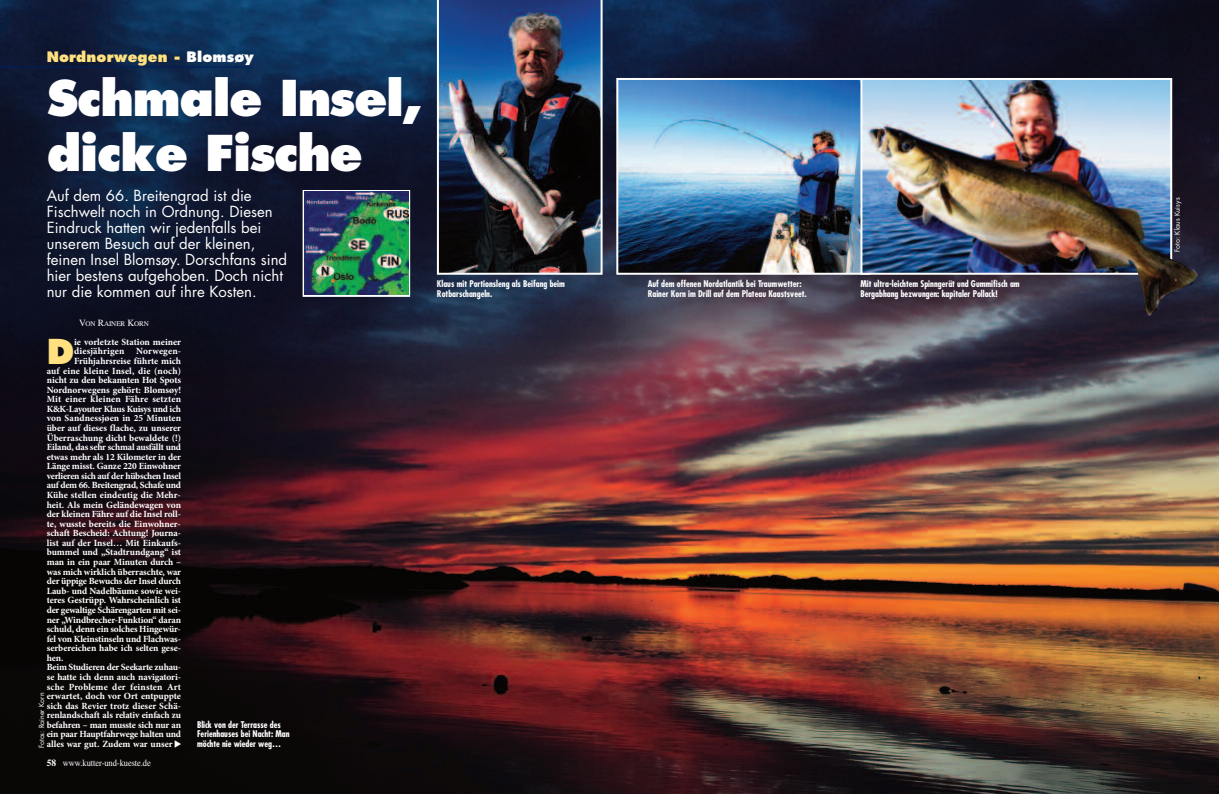
<style>
.page{position:relative;width:1219px;height:794px;background:#fff}
.page>*{position:absolute;margin:0;border:0;box-sizing:border-box;transform-origin:0 0}
.t1{font:800 48px/54.7px "Futura Std";letter-spacing:-.03em;color:#fff}
.t2{font:800 33.4px "Futura Std";color:#ffe17f}
.t3{font:14.9px/15.9px "Futura Std";color:#fff}
.t4{font:800 14px "Futura Std";letter-spacing:.01em;color:#ffe17f}
.t5{font:700 9.5px "Minion Pro";letter-spacing:-.01em;color:#fff}
.t6{font:700 9.5px "Minion Pro";letter-spacing:-.03em;color:#fff}
.t7{font:700 9.5px "Minion Pro";letter-spacing:.015em;color:#fff}
.t8{font:700 9.5px "Minion Pro";letter-spacing:.01em;color:#fff}
.t9{font:9.5px "Times LT Std";letter-spacing:-.01em;color:#fff;scale:.9 1}
.t10{font:700 condensed 9px/9.6px "Futura Std";color:#fff}
.t11{font:7.1px "Times LT Std";letter-spacing:-.015em;color:#fff}
.t12{font:7px "Futura Std";color:#fff}
.s1{color:#fff}
.s2{font-size:9.5px}
.s3{font-weight:700}
</style>
<div class="page">
<img style="left:0;top:0;width:1219px;height:794px">
<hr style="left:0;top:66px;width:253px;height:2px;background:#011e5f">
<img style="left:619px;top:81px;width:241px;height:191px">
<div style="left:616px;top:78px;width:254px;height:197px;border:2px solid #fff"></div>
<img style="left:863px;top:81px;width:306px;height:191px">
<div style="left:860px;top:78px;width:312px;height:197px;border:2px solid #fff"></div>
<img style="left:437px;top:0;width:166px;height:275px">
<div style="left:303px;top:190px;width:107px;height:107px;border:2px solid #fff"></div>
<img style="left:305px;top:192px;width:103px;height:103px">
<img style="left:1101px;top:248px;width:99px;height:69px">
<svg style="left:175px;top:740px;width:6px;height:8px"></svg>
<h3 class="t4" style="left:47px;top:50px;width:209px">Nordnorwegen - <span class="s1">Blomsøy</span></h3>
<h1 class="t1" style="left:47px;top:75px;width:377px">Schmale Insel, dicke Fische</h1>
<p class="t3" style="left:47px;top:189px;width:242px">Auf dem 66. Breitengrad ist die Fischwelt noch in Ordnung. Diesen Eindruck hatten wir jedenfalls bei unserem Besuch auf der kleinen, feinen Insel Blomsøy. Dorschfans sind hier bestens aufgehoben. Doch nicht nur die kommen auf ihre Kosten.</p>
<p class="t11" style="left:79px;top:321px;width:71px"><span class="s2">V</span>ON <span class="s2">R</span>AINER <span class="s2">K</span>ORN</p>
<h2 class="t2" style="left:47px;top:337px;width:29px">D</h2>
<p class="t5" style="left:74px;top:338px;width:108px">ie vorletzte Station meiner</p>
<p class="t7" style="left:74px;top:348px;width:108px">diesjährigen Norwegen-</p>
<p class="t5" style="left:74px;top:357px;width:108px">Frühjahrsreise führte mich</p>
<p class="t7" style="left:47px;top:367px;width:136px">auf eine kleine Insel, die (noch)</p>
<p class="t5" style="left:47px;top:376px;width:136px">nicht zu den bekannten Hot Spots</p>
<p class="t5" style="left:47px;top:386px;width:136px">Nordnorwegens gehört: Blomsøy!</p>
<p class="t7" style="left:47px;top:395px;width:136px">Mit einer kleinen Fähre setzten</p>
<p class="t6" style="left:47px;top:405px;width:136px">K&amp;K-Layouter Klaus Kuisys und ich</p>
<p class="t8" style="left:47px;top:415px;width:136px">von Sandnessjøen in 25 Minuten</p>
<p class="t5" style="left:47px;top:424px;width:136px">über auf dieses flache, zu unserer</p>
<p class="t5" style="left:47px;top:434px;width:136px">Überraschung dicht bewaldete (!)</p>
<p class="t5" style="left:47px;top:443px;width:136px">Eiland, das sehr schmal ausfällt und</p>
<p class="t5" style="left:47px;top:453px;width:136px">etwas mehr als 12 Kilometer in der</p>
<p class="t5" style="left:47px;top:463px;width:136px">Länge misst. Ganze 220 Einwohner</p>
<p class="t6" style="left:47px;top:472px;width:136px">verlieren sich auf der hübschen Insel</p>
<p class="t6" style="left:47px;top:482px;width:136px">auf dem 66. Breitengrad, Schafe und</p>
<p class="t5" style="left:47px;top:491px;width:135px">Kühe stellen eindeutig die Mehr-</p>
<p class="t5" style="left:47px;top:501px;width:136px">heit. Als mein Geländewagen von</p>
<p class="t5" style="left:47px;top:510px;width:136px">der kleinen Fähre auf die Insel roll-</p>
<p class="t5" style="left:47px;top:520px;width:135px">te, wusste bereits die Einwohner-</p>
<p class="t5" style="left:47px;top:530px;width:136px">schaft Bescheid: Achtung! Journa-</p>
<p class="t5" style="left:47px;top:539px;width:136px">list auf der Insel… Mit Einkaufs-</p>
<p class="t5" style="left:47px;top:549px;width:136px">bummel und „Stadtrundgang“ ist</p>
<p class="t5" style="left:47px;top:558px;width:136px">man in ein paar Minuten durch –</p>
<p class="t5" style="left:47px;top:568px;width:136px">was mich wirklich überraschte, war</p>
<p class="t5" style="left:47px;top:577px;width:136px">der üppige Bewuchs der Insel durch</p>
<p class="t5" style="left:47px;top:587px;width:136px">Laub- und Nadelbäume sowie wei-</p>
<p class="t5" style="left:47px;top:597px;width:136px">teres Gestrüpp. Wahrscheinlich ist</p>
<p class="t6" style="left:47px;top:606px;width:136px">der gewaltige Schärengarten mit sei-</p>
<p class="t5" style="left:47px;top:616px;width:136px">ner „Windbrecher-Funktion“ daran</p>
<p class="t5" style="left:47px;top:625px;width:135px">schuld, denn ein solches Hingewür-</p>
<p class="t5" style="left:47px;top:635px;width:136px">fel von Kleinstinseln und Flachwas-</p>
<p class="t5" style="left:47px;top:644px;width:136px">serbereichen habe ich selten gese-</p>
<p class="t5" style="left:47px;top:654px;width:18px">hen.</p>
<p class="t5" style="left:47px;top:664px;width:136px">Beim Studieren der Seekarte zuhau-</p>
<p class="t5" style="left:47px;top:673px;width:136px">se hatte ich denn auch navigatori-</p>
<p class="t8" style="left:47px;top:683px;width:136px">sche Probleme der feinsten Art</p>
<p class="t5" style="left:47px;top:692px;width:136px">erwartet, doch vor Ort entpuppte</p>
<p class="t5" style="left:47px;top:702px;width:136px">sich das Revier trotz dieser Schä-</p>
<p class="t5" style="left:47px;top:711px;width:136px">renlandschaft als relativ einfach zu</p>
<p class="t5" style="left:47px;top:721px;width:136px">befahren – man musste sich nur an</p>
<p class="t5" style="left:47px;top:731px;width:136px">ein paar Hauptfahrwege halten und</p>
<p class="t5" style="left:47px;top:740px;width:127px">alles war gut. Zudem war unser</p>
<p class="t12" style="left:38px;top:748px;width:57px;rotate:-90deg">Fotos: Rainer Korn</p>
<p class="t9" style="left:47px;top:759px;width:117px"><span class="s3">58</span> www.kutter-und-kueste.de</p>
<p class="t10" style="left:197px;top:720px;width:94px">Blick von der Terrasse des<br>Ferienhauses bei Nacht: Man möchte nie wieder weg…</p>
<p class="t10" style="left:437px;top:280px;width:129px">Klaus mit Portionsleng als Beifang beim<br>Rotbarschangeln.</p>
<p class="t10" style="left:648px;top:280px;width:161px">Auf dem offenen Nordatlantik bei Traumwetter:<br>Rainer Korn im Drill auf dem Plateau Kaastsveet.</p>
<p class="t10" style="left:860px;top:280px;width:161px">Mit ultra-leichtem Spinngerät und Gummifisch am<br>Bergabhang bezwungen: kapitaler Pollack!</p>
<p class="t12" style="left:1174px;top:252px;width:56px;rotate:-90deg">Foto: Klaus Kuisys</p>
</div>
